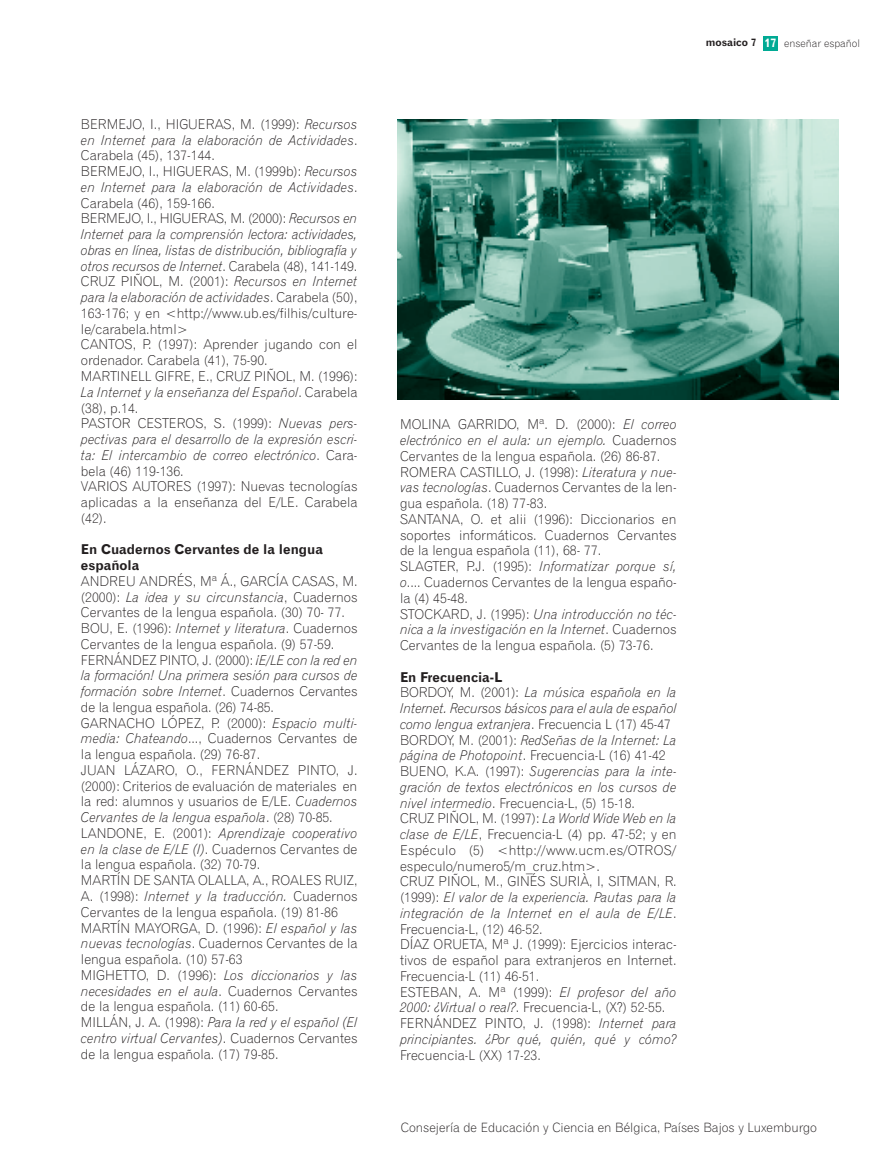
<style>
.page{position:relative;width:872px;height:1169px;background:#fff}
.page>*{position:absolute;margin:0;border:0;box-sizing:border-box;transform-origin:0 0}
.t1{font:13.5px/15.8px "Gothic 720 BT Light B";color:#231f20}
.t2{font:13.5px/15.8px "Gothic 720 BT Light Italic B";color:#231f20}
.t3{font:13.5px/15.8px "Gothic 720 BT Bold B";color:#231f20}
.t4{font:12.75px "Gothic 720 BT Light B";color:#231f20}
.t5{font:12px "Gothic 720 BT Bold B";color:#fff}
.t6{font:10.5px "Gothic 720 BT Light B";color:#231f20}
.t7{font:10.5px "Gothic 720 BT Bold B";color:#231f20}
.s1{font-family:"Gothic 720 BT Light Italic B"}
.s2{font-family:"Gothic 720 BT Light B"}
</style>
<div class="page">
<div style="left:762px;top:36px;width:15px;height:15px;background:#00aa94"></div>
<img style="left:398px;top:119px;width:440px;height:280px">
<p class="t1" style="left:81px;top:118px;width:278px">BERMEJO, I., HIGUERAS, M. (1999): <span class="s1">Recursos</span></p>
<p class="t2" style="left:81px;top:133px;width:278px">en Internet para la elaboración de Actividades<span class="s2">.</span></p>
<p class="t1" style="left:81px;top:149px;width:278px">Carabela (45), 137-144.<br>BERMEJO, I., HIGUERAS, M. (1999b): <span class="s1">Recursos</span></p>
<p class="t2" style="left:81px;top:181px;width:278px">en Internet para la elaboración de Actividades<span class="s2">.</span></p>
<p class="t1" style="left:81px;top:196px;width:278px">Carabela (46), 159-166.<br>BERMEJO, I., HIGUERAS, M. (2000): <span class="s1">Recursos en</span></p>
<p class="t2" style="left:81px;top:228px;width:278px;text-align:justify">Internet para la comprensión lectora: actividades, obras en línea, listas de distribución, bibliografía y otros recursos de Internet<span class="s2">. Carabela (48), 141-149.</span></p>
<p class="t1" style="left:81px;top:275px;width:278px">CRUZ PIÑOL, M. (2001): <span class="s1">Recursos en Internet</span></p>
<p class="t2" style="left:81px;top:291px;width:278px">para la elaboración de actividades<span class="s2">. Carabela (50),</span></p>
<p class="t1" style="left:81px;top:307px;width:278px">163-176; y en &lt;http://www.ub.es/filhis/culture&shy;le/carabela.html&gt;<br>CANTOS, P. (1997): Aprender jugando con el ordenador. Carabela (41), 75-90.<br>MARTINELL GIFRE, E., CRUZ PIÑOL, M. (1996):</p>
<p class="t2" style="left:81px;top:385px;width:278px">La Internet y la enseñanza del Español<span class="s2">. Carabela</span></p>
<p class="t1" style="left:81px;top:401px;width:278px">(38), p.14.<br>PASTOR CESTEROS, S. (1999): <span class="s1">Nuevas pers-</span></p>
<p class="t2" style="left:81px;top:433px;width:278px">pectivas para el desarrollo de la expresión escri&shy;ta: El intercambio de correo electrónico<span class="s2">. Cara-</span></p>
<p class="t1" style="left:81px;top:464px;width:278px">bela (46) 119-136.<br>VARIOS AUTORES (1997): Nuevas tecnologías aplicadas a la enseñanza del E/LE. Carabela (42).</p>
<p class="t3" style="left:81px;top:543px;width:243px">En Cuadernos Cervantes de la lengua española</p>
<p class="t1" style="left:81px;top:574px;width:278px">ANDREU ANDRÉS, Mª Á., GARCÍA CASAS, M.</p>
<p class="t2" style="left:81px;top:590px;width:278px"><span class="s2">(2000):</span> La idea y su circunstancia<span class="s2">, Cuadernos</span></p>
<p class="t1" style="left:81px;top:606px;width:278px">Cervantes de la lengua española. (30) 70- 77.<br>BOU, E. (1996): <span class="s1">Internet y literatura</span>. Cuadernos Cervantes de la lengua española. (9) 57-59.<br>FERNÁNDEZ PINTO, J. (2000): <span class="s1">¡E/LE con la red en</span></p>
<p class="t2" style="left:81px;top:669px;width:278px">la formación! Una primera sesión para cursos de formación sobre Internet<span class="s2">. Cuadernos Cervantes</span></p>
<p class="t1" style="left:81px;top:700px;width:278px">de la lengua española. (26) 74-85.<br>GARNACHO LÓPEZ, P. (2000): <span class="s1">Espacio multi&shy;media: Chateando</span>..., Cuadernos Cervantes de la lengua española. (29) 76-87.<br>JUAN LÁZARO, O., FERNÁNDEZ PINTO, J. (2000): Criterios de evaluación de materiales en la red: alumnos y usuarios de E/LE. <span class="s1">Cuadernos</span></p>
<p class="t2" style="left:81px;top:811px;width:278px">Cervantes de la lengua española<span class="s2">. (28) 70-85.<br>LANDONE, E. (2001):</span> Aprendizaje cooperativo</p>
<p class="t1" style="left:81px;top:842px;width:278px"><span class="s1">en la clase de E/LE (I)</span>. Cuadernos Cervantes de la lengua española. (32) 70-79.<br>MARTÍN DE SANTA OLALLA, A., ROALES RUIZ,</p>
<p class="t2" style="left:81px;top:889px;width:278px"><span class="s2">A. (1998):</span> Internet y la traducción. <span class="s2">Cuadernos</span></p>
<p class="t1" style="left:81px;top:905px;width:278px">Cervantes de la lengua española. (19) 81-86<br>MARTÍN MAYORGA, D. (1996): <span class="s1">El español y las nuevas tecnologías</span>. Cuadernos Cervantes de la lengua española. (10) 57-63</p>
<p class="t2" style="left:81px;top:968px;width:278px"><span class="s2">MIGHETTO, D. (1996):</span> Los diccionarios y las necesidades en el aula<span class="s2">. Cuadernos Cervantes</span></p>
<p class="t1" style="left:81px;top:1000px;width:199px">de la lengua española. (11) 60-65.</p>
<p class="t2" style="left:81px;top:1015px;width:278px"><span class="s2">MILLÁN, J. A. (1998):</span> Para la red y el español (El centro virtual Cervantes)<span class="s2">. Cuadernos Cervantes</span></p>
<p class="t1" style="left:81px;top:1047px;width:199px">de la lengua española. (17) 79-85.</p>
<p class="t7" style="left:705px;top:39px;width:52px">mosaico 7</p>
<p class="t5" style="left:764px;top:39px;width:14px">17</p>
<p class="t6" style="left:784px;top:39px;width:77px">enseñar español</p>
<p class="t1" style="left:400px;top:418px;width:278px">MOLINA GARRIDO, Mª. D. (2000): <span class="s1">El correo</span></p>
<p class="t2" style="left:400px;top:434px;width:278px">electrónico en el aula: un ejemplo. <span class="s2">Cuadernos</span></p>
<p class="t1" style="left:400px;top:450px;width:278px">Cervantes de la lengua española. (26) 86-87.<br>ROMERA CASTILLO, J. (1998): <span class="s1">Literatura y nue&shy;vas tecnologías</span>. Cuadernos Cervantes de la len&shy;gua española. (18) 77-83.<br>SANTANA, O. et alii (1996): Diccionarios en soportes informáticos. Cuadernos Cervantes de la lengua española (11), 68- 77.</p>
<p class="t2" style="left:400px;top:560px;width:278px"><span class="s2">SLAGTER, P.J. (1995):</span> Informatizar porque sí,</p>
<p class="t1" style="left:400px;top:576px;width:278px"><span class="s1">o</span>.... Cuadernos Cervantes de la lengua españo&shy;la (4) 45-48.</p>
<p class="t2" style="left:400px;top:607px;width:278px"><span class="s2">STOCKARD, J. (1995):</span> Una introducción no téc&shy;nica a la investigación en la Internet<span class="s2">. Cuadernos</span></p>
<p class="t1" style="left:400px;top:639px;width:255px">Cervantes de la lengua española. (5) 73-76.</p>
<p class="t3" style="left:400px;top:670px;width:104px">En Frecuencia-L</p>
<p class="t2" style="left:400px;top:686px;width:278px"><span class="s2">BORDOY, M. (2001):</span> La música española en la<br>Internet. Recursos básicos para el aula de español</p>
<p class="t1" style="left:400px;top:717px;width:272px"><span class="s1">como lengua extranjera</span>. Frecuencia L (17) 45-47</p>
<p class="t2" style="left:400px;top:733px;width:278px"><span class="s2">BORDOY, M. (2001):</span> RedSeñas de la Internet: La</p>
<p class="t1" style="left:400px;top:749px;width:267px"><span class="s1">página de Photopoint</span>. Frecuencia-L (16) 41-42</p>
<p class="t2" style="left:400px;top:765px;width:278px"><span class="s2">BUENO, K.A. (1997):</span> Sugerencias para la inte&shy;gración de textos electrónicos en los cursos de</p>
<p class="t1" style="left:400px;top:796px;width:278px"><span class="s1">nivel intermedio</span>. Frecuencia-L, (5) 15-18.<br>CRUZ PIÑOL, M. (1997): <span class="s1">La World Wide Web en la clase de E/LE</span>, Frecuencia-L (4) pp. 47-52; y en Espéculo (5) &lt;http://www.ucm.es/OTROS/ especulo/numero5/m_cruz.htm&gt;.<br>CRUZ PIÑOL, M., GINÉS SURIÀ, I, SITMAN, R.</p>
<p class="t2" style="left:400px;top:891px;width:278px"><span class="s2">(1999):</span> El valor de la experiencia. Pautas para la integración de la Internet en el aula de E/LE<span class="s2">.</span></p>
<p class="t1" style="left:400px;top:922px;width:278px">Frecuencia-L, (12) 46-52.<br>DÍAZ ORUETA, Mª J. (1999): Ejercicios interac&shy;tivos de español para extranjeros en Internet.<br>Frecuencia-L (11) 46-51.<br>ESTEBAN, A. Mª (1999): <span class="s1">El profesor del año 2000: ¿Virtual o real?</span>. Frecuencia-L, (X?) 52-55.<br>FERNÁNDEZ PINTO, J. (1998): <span class="s1">Internet para</span></p>
<p class="t2" style="left:400px;top:1032px;width:278px">principiantes. ¿Por qué, quién, qué y cómo?</p>
<p class="t1" style="left:400px;top:1048px;width:142px">Frecuencia-L (XX) 17-23.</p>
<p class="t4" style="left:401px;top:1122px;width:417px">Consejería de Educación y Ciencia en Bélgica, Países Bajos y Luxemburgo</p>
</div>
